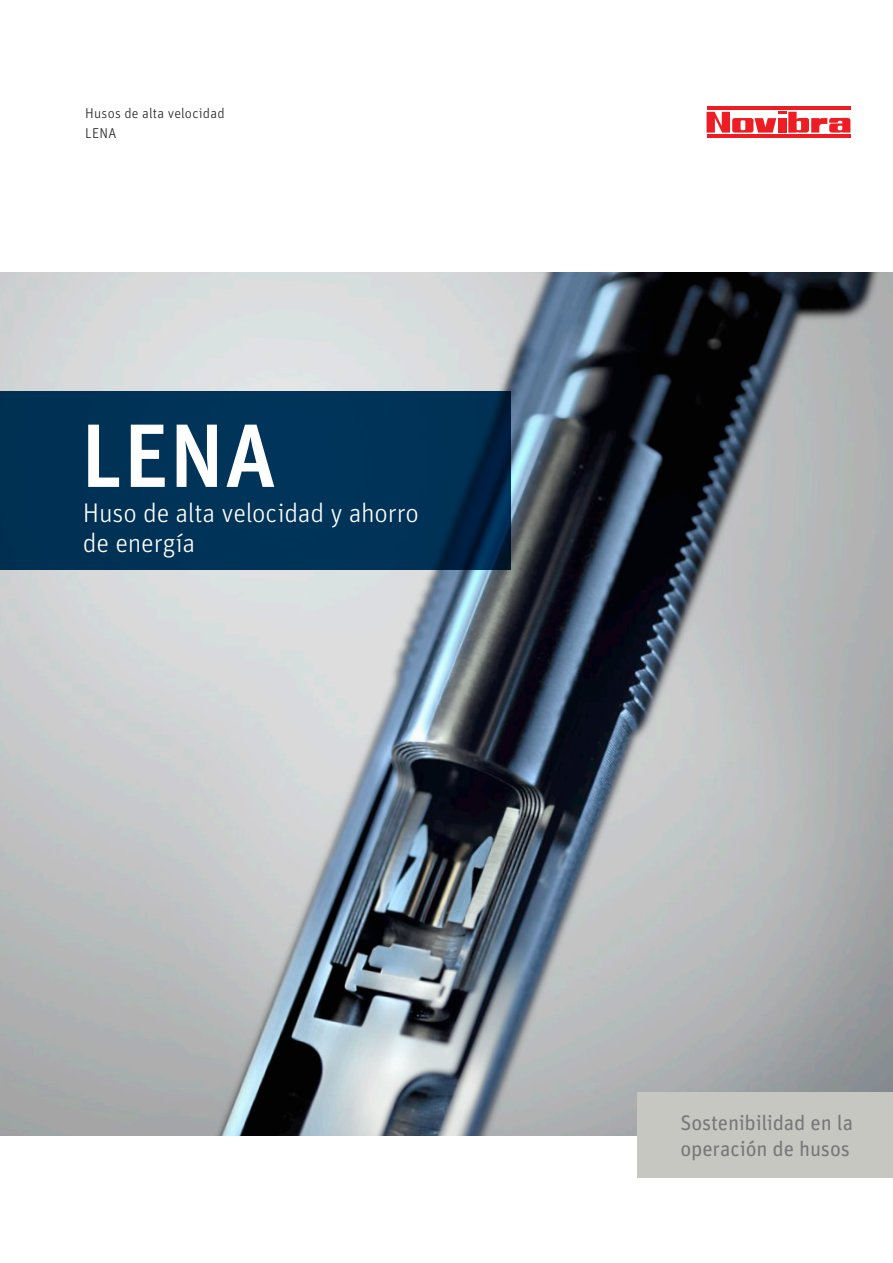
<style>
.page{position:relative;width:893px;height:1263px;background:#fff}
.page>*{position:absolute;margin:0;border:0;box-sizing:border-box;transform-origin:0 0}
.t1{font:500 90px "Unit Pro";color:#fff}
.t2{font:300 27px/30px "Unit Pro";letter-spacing:-.01em;color:#fff}
.t3{font:21px/25.5px "Unit Pro";letter-spacing:-.01em;color:#76787b}
.t4{font:300 14.25px/20.5px "Unit Pro";letter-spacing:.015em;color:#231f20}
</style>
<div class="page">
<img style="left:0;top:272px;width:893px;height:863px">
<svg style="left:0;top:391px;width:510px;height:179px;background:#003054"></svg>
<div style="left:638px;top:1093px;width:255px;height:85px;background:#c7c7c1"></div>
<hr style="left:707px;top:106px;width:143px;height:4px;background:#ee1d23">
<hr style="left:707px;top:135px;width:143px;height:3px;background:#ee1d23">
<svg style="left:707px;top:112px;width:143px;height:21px"></svg>
<p class="t4" style="left:85px;top:102px;width:141px">Husos de alta velocidad<br>LENA</p>
<h1 class="t1" style="left:81px;top:388px;width:197px">LENA</h1>
<p class="t2" style="left:83px;top:496px;width:338px">Huso de alta velocidad y ahorro de energía</p>
<p class="t3" style="left:680px;top:1109px;width:174px">Sostenibilidad en la operación de husos</p>
</div>
